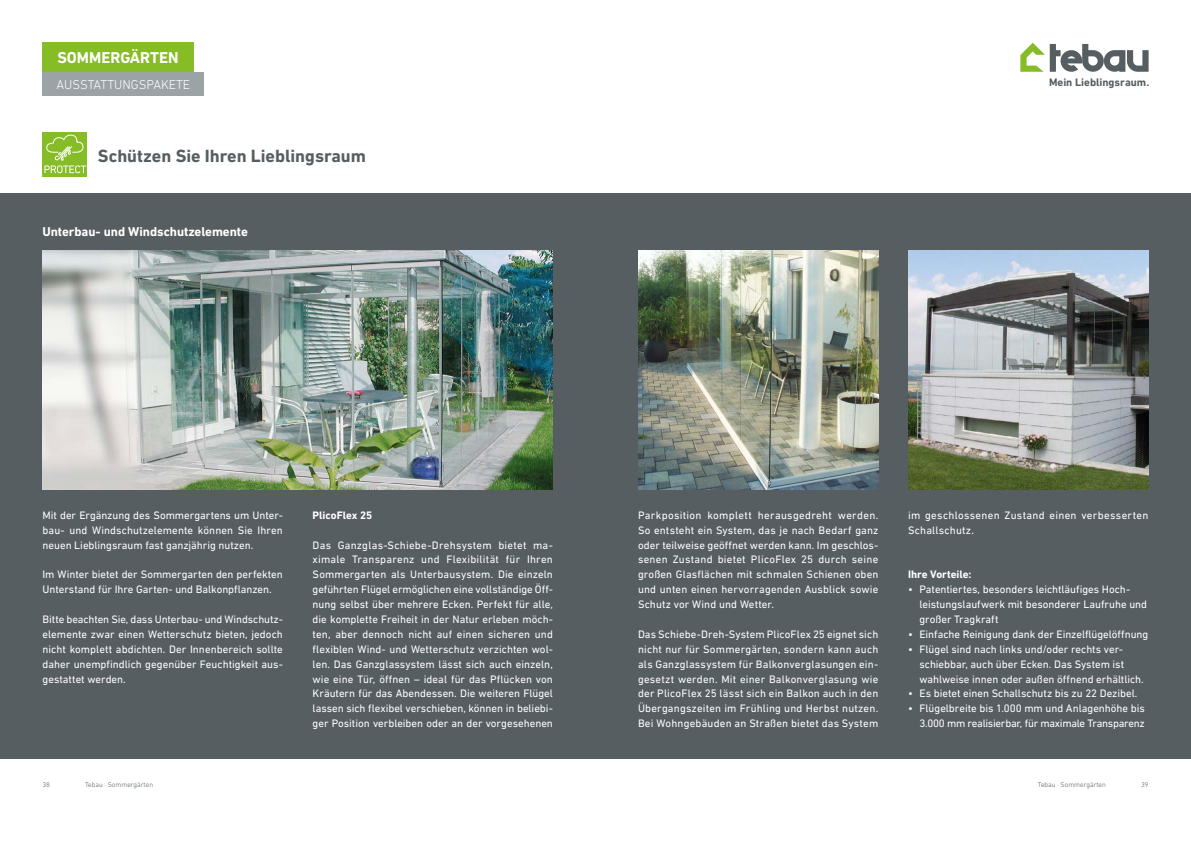
<style>
.page{position:relative;width:1191px;height:842px;background:#fff}
.page>*{position:absolute;margin:0;border:0;box-sizing:border-box;transform-origin:0 0}
.t1{font:700 18px "DIN Next LT Pro";color:#575e62}
.t2{font:700 16px "DIN Next LT Pro";color:#fff}
.t3{font:700 13px "DIN Next LT Pro";letter-spacing:-.005em;color:#fff}
.t4{font:300 13px "DIN Next LT Pro";color:#fff}
.t5{font:700 11.1px "DIN Next LT Pro";color:#575e62}
.t6{font:11px/14.9px "DIN Next LT Pro";color:#fff;text-align:justify}
.t7{font:11px/14.9px "DIN Next LT Pro";letter-spacing:.025em;color:#fff}
.t8{font:700 11px "DIN Next LT Pro";color:#fff}
.t9{font:300 7px "DIN Next LT Pro";color:#575e62}
</style>
<div class="page">
<svg style="left:1020px;top:43px;width:128px;height:29px"></svg>
<div style="left:43px;top:43px;width:151px;height:29px;background:#86bc25"></div>
<div style="left:0;top:193px;width:1191px;height:566px;background:#575e62"></div>
<div style="left:43px;top:72px;width:161px;height:24px;background:#9ca3a7"></div>
<div style="left:43px;top:132px;width:44px;height:44px;background:#86bc25"></div>
<svg style="left:44px;top:134px;width:42px;height:39px"></svg>
<img style="left:638px;top:251px;width:240px;height:238px">
<img style="left:908px;top:251px;width:240px;height:238px">
<img style="left:43px;top:251px;width:510px;height:238px">
<h2 class="t2" style="left:57px;top:49px;width:123px">SOMMERGÄRTEN</h2>
<p class="t4" style="left:57px;top:77px;width:135px">AUSSTATTUNGSPAKETE</p>
<h1 class="t1" style="left:98px;top:145px;width:269px">Schützen Sie Ihren Lieblingsraum</h1>
<p class="t3" style="left:43px;top:224px;width:207px">Unterbau- und Windschutzelemente</p>
<p class="t5" style="left:1049px;top:76px;width:102px">Mein Lieblingsraum.</p>
<p class="t6" style="left:43px;top:507px;width:242px">Mit der Ergänzung des Sommergartens um Unter&shy;bau- und Windschutzelemente können Sie Ihren neuen Lieblingsraum fast ganzjährig nutzen.</p>
<p class="t6" style="left:43px;top:567px;width:242px">Im Winter bietet der Sommergarten den perfekten<br>Unterstand für Ihre Garten- und Balkonpflanzen.</p>
<p class="t6" style="left:43px;top:612px;width:242px">Bitte beachten Sie, dass Unterbau- und Windschutz&shy;elemente zwar einen Wetterschutz bieten, jedoch nicht komplett abdichten. Der Innenbereich sollte daher unempfindlich gegenüber Feuchtigkeit aus&shy;gestattet werden.</p>
<p class="t8" style="left:313px;top:509px;width:61px">PlicoFlex 25</p>
<p class="t6" style="left:313px;top:537px;width:242px">Das Ganzglas-Schiebe-Drehsystem bietet ma&shy;ximale Transparenz und Flexibilität fü r Ihren Sommergarten als Unterbausystem. Die einzeln geführten Flügel ermöglichen eine vollständige Öff&shy;nung selbst ü ber mehrere Ecken. Perfekt fü r alle, die komplette Freiheit in der Natur erleben möch&shy;ten, aber dennoch nicht auf einen sicheren und flexiblen Wind- und Wetterschutz verzichten wol&shy;len. Das Ganzglassystem lässt sich auch einzeln, wie eine Tür, öffnen – ideal für das Pflücken von Kräutern für das Abendessen. Die weiteren Flügel lassen sich flexibel verschieben, können in beliebi&shy;ger Position verbleiben oder an der vorgesehenen</p>
<p class="t6" style="left:638px;top:507px;width:242px">Parkposition komplett herausgedreht werden.<br>So entsteht ein System, das je nach Bedarf ganz oder teilweise geöffnet werden kann. Im geschlos&shy;senen Zustand bietet PlicoFlex 25 durch seine großen Glasflächen mit schmalen Schienen oben und unten einen hervorragenden Ausblick sowie Schutz vor Wind und Wetter.</p>
<p class="t6" style="left:638px;top:626px;width:242px">Das Schiebe-Dreh-System PlicoFlex 25 eignet sich nicht nur für Sommergärten, sondern kann auch als Ganzglassystem für Balkonverglasungen ein&shy;gesetzt werden. Mit einer Balkonverglasung wie der PlicoFlex 25 lässt sich ein Balkon auch in den Übergangszeiten im Frühling und Herbst nutzen.<br>Bei Wohngebäuden an Straßen bietet das System</p>
<p class="t7" style="left:908px;top:507px;width:242px">im geschlossenen Zustand einen verbesserten<br>Schallschutz.</p>
<p class="t8" style="left:908px;top:568px;width:65px">Ihre Vorteile:</p>
<p class="t6" style="left:919px;top:582px;width:229px;text-align:left;text-indent:-11px">• Patentiertes, besonders leichtläufiges Hoch&shy;leistungslaufwerk mit besonderer Laufruhe und großer Tragkraft</p>
<p class="t6" style="left:908px;top:626px;width:242px">• Einfache Reinigung dank der Einzelflügelöffnung</p>
<p class="t6" style="left:919px;top:641px;width:226px;text-align:left;text-indent:-11px">• Flügel sind nach links und/oder rechts ver&shy;schiebbar, auch ü ber Ecken. Das System ist wahlweise innen oder außen öffnend erhältlich.</p>
<p class="t6" style="left:908px;top:686px;width:231px">• Es bietet einen Schallschutz bis zu 22 Dezibel.</p>
<p class="t6" style="left:908px;top:701px;width:238px;text-align:right">• Flügelbreite bis 1.000 mm und Anlagenhöhe bis<br>3.000 mm realisierbar, fü r maximale Transparenz</p>
<p class="t9" style="left:43px;top:780px;width:9px">38</p>
<p class="t9" style="left:85px;top:780px;width:70px">Tebau · Sommergärten</p>
<p class="t9" style="left:1037px;top:780px;width:70px">Tebau · Sommergärten</p>
<p class="t9" style="left:1141px;top:780px;width:9px">39</p>
</div>
